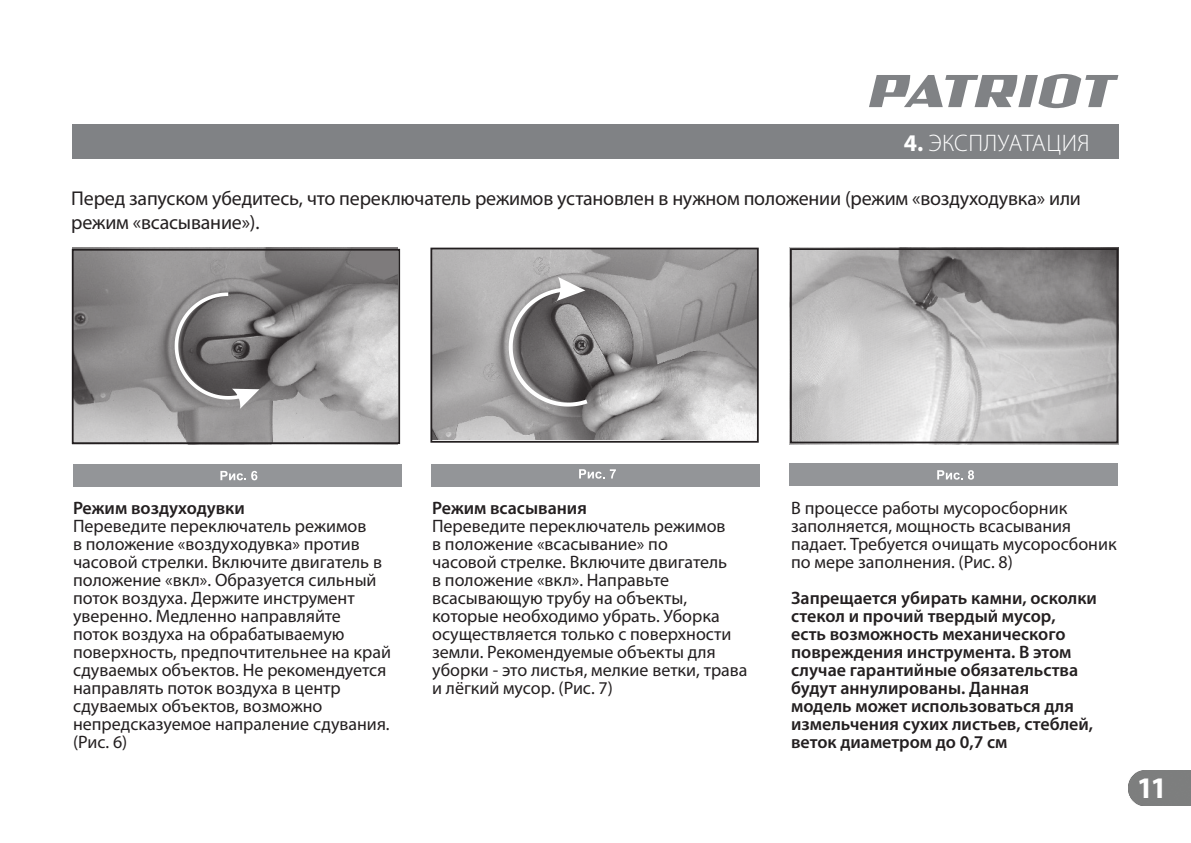
<style>
.page{position:relative;width:1191px;height:843px;background:#fff}
.page>*{position:absolute;margin:0;border:0;box-sizing:border-box;transform-origin:0 0}
.t1{font:700 30px "Myriad Pro";color:#fff}
.t2{font:300 24px "Myriad Pro";letter-spacing:.02em;color:#fff}
.t3{font:20px/24px "Myriad Pro";letter-spacing:-.01em;color:#231f20}
.t4{font:18px/18px "Myriad Pro";color:#231f20}
.t5{font:600 18px/18px "Myriad Pro";color:#231f20}
.s1{font-weight:700}
</style>
<div class="page">
<div style="left:1128px;top:770px;width:63px;height:35px;background:#7d7e7e"></div>
<svg style="left:869px;top:74px;width:249px;height:34px"></svg>
<div style="left:72px;top:125px;width:1046px;height:34px;background:#808285"></div>
<div style="left:73px;top:464px;width:329px;height:23px;background:#939598"></div>
<svg style="left:220px;top:471px;width:37px;height:9px"></svg>
<img style="left:73px;top:248px;width:325px;height:193px">
<div style="left:72px;top:249px;width:328px;height:195px;border:2px solid #231f20"></div>
<svg style="left:175px;top:292px;width:84px;height:117px;background:#7f7d7d"></svg>
<div style="left:431px;top:464px;width:329px;height:22px;background:#939598"></div>
<svg style="left:579px;top:469px;width:37px;height:10px"></svg>
<img style="left:433px;top:251px;width:323px;height:189px">
<div style="left:430px;top:248px;width:329px;height:195px;border:2px solid #231f20"></div>
<svg style="left:509px;top:277px;width:79px;height:130px;background:#878586"></svg>
<div style="left:789px;top:463px;width:329px;height:23px;background:#939598"></div>
<svg style="left:937px;top:470px;width:37px;height:10px"></svg>
<img style="left:790px;top:251px;width:328px;height:193px">
<div style="left:790px;top:248px;width:328px;height:195px;border:2px solid #231f20"></div>
<h2 class="t2" style="left:904px;top:131px;width:188px"><span class="s1">4.</span> ЭКСПЛУАТАЦИЯ</h2>
<p class="t3" style="left:71px;top:186px;width:1011px">Перед запуском убедитесь, что переключатель режимов установлен в нужном положении (режим «воздуходувка» или режим «всасывание»).</p>
<p class="t5" style="left:73px;top:500px;width:173px">Режим воздуходувки</p>
<p class="t4" style="left:73px;top:517px;width:320px">Переведите переключатель режимов<br>в положение «воздуходувка» против часовой стрелки. Включите двигатель в положение «вкл». Образуется сильный поток воздуха. Держите инструмент уверенно. Медленно направляйте<br>поток воздуха на обрабатываемую поверхность, предпочтительнее на край сдуваемых объектов. Не рекомендуется направлять поток воздуха в центр сдуваемых объектов, возможно непредсказуемое напраление сдувания. (Рис. 6)</p>
<p class="t5" style="left:432px;top:500px;width:156px">Режим всасывания</p>
<p class="t4" style="left:432px;top:517px;width:317px">Переведите переключатель режимов<br>в положение «всасывание» по<br>часовой стрелке. Включите двигатель<br>в положение «вкл». Направьте всасывающую трубу на объекты, которые необходимо убрать. Уборка осуществляется только с поверхности земли. Рекомендуемые объекты для уборки - это листья, мелкие ветки, трава и лёгкий мусор. (Рис. 7)</p>
<p class="t4" style="left:791px;top:499px;width:327px">В процессе работы мусоросборник заполняется, мощность всасывания падает. Требуется очищать мусоросбоник по мере заполнения. (Рис. 8)</p>
<p class="t5" style="left:791px;top:590px;width:307px">Запрещается убирать камни, осколки стекол и прочий твердый мусор,<br>есть возможность механического повреждения инструмента. В этом случае гарантийные обязательства будут аннулированы. Данная<br>модель может использоваться для измельчения сухих листьев, стеблей, веток диаметром до 0,7 см</p>
<h1 class="t1" style="left:1137px;top:773px;width:32px">11</h1>
</div>
